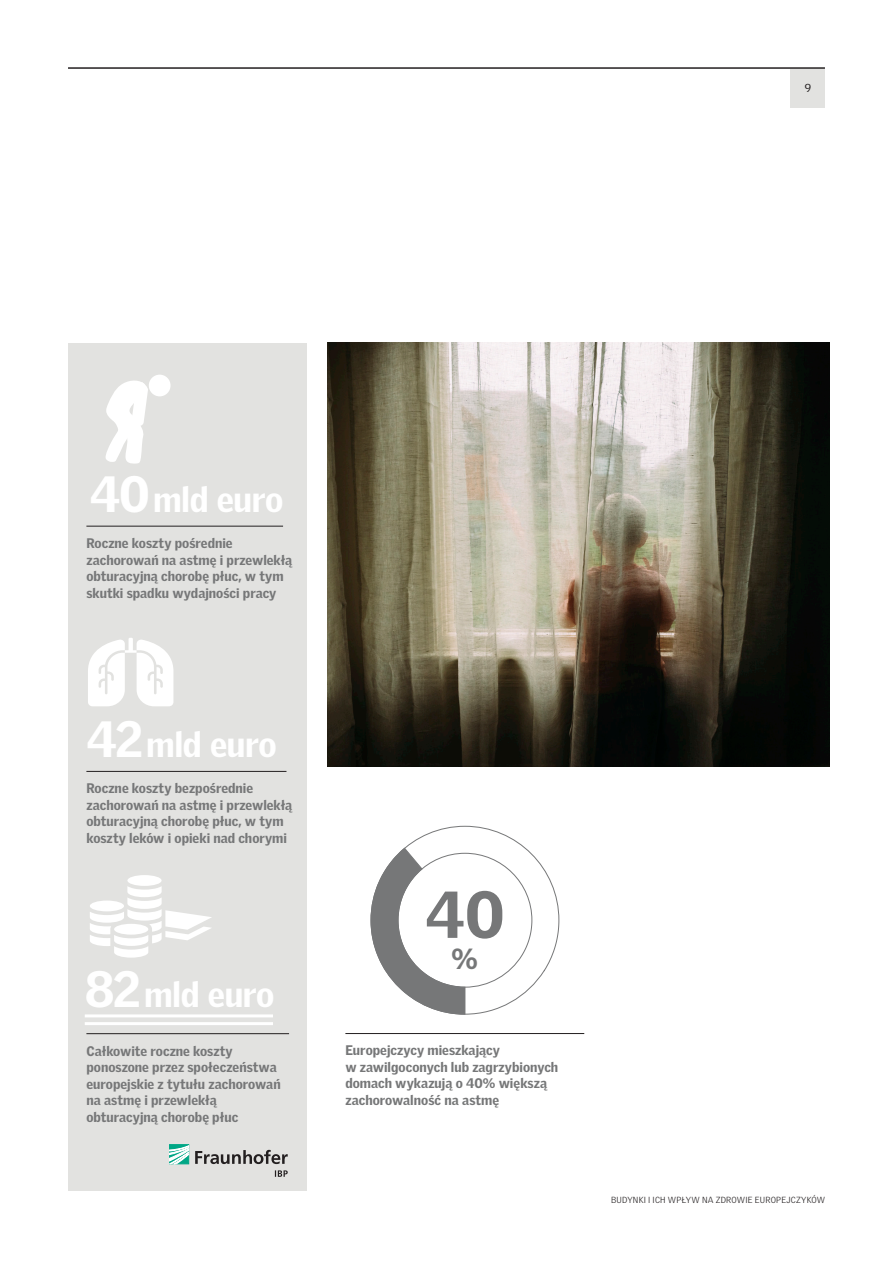
<style>
.page{position:relative;width:893px;height:1263px;background:#fff}
.page>*{position:absolute;margin:0;border:0;box-sizing:border-box;transform-origin:0 0}
.t1{font:900 64.35px "Velux Gothic";color:#767778}
.t2{font:900 34.5px "Velux Gothic";letter-spacing:-.015em;color:#fff}
.t3{font:900 28.35px "Velux Gothic";color:#767778}
._9_11_fed_grå{font:900 13.5px/16.5px "Velux Gothic";color:#767778}
.t4{font:11.25px "Velux Gothic";color:#231f20}
.t5{font:300 8.7px "Velux Gothic";letter-spacing:.02em;color:#231f20}
.s1{font-size:49.5px}
</style>
<div class="page">
<div style="left:791px;top:69px;width:34px;height:38px;background:#e2e2e0"></div>
<div style="left:69px;top:343px;width:238px;height:847px;background:#e2e2e0"></div>
<hr style="left:86px;top:1033px;width:203px;height:1px;background:#231f20">
<hr style="left:86px;top:771px;width:200px;height:1px;background:#231f20">
<svg style="left:88px;top:638px;width:85px;height:68px"></svg>
<div style="left:127px;top:875px;width:35px;height:11px;background:#fff;border-radius:50%"></div>
<svg style="left:90px;top:886px;width:122px;height:72px"></svg>
<div style="left:114px;top:924px;width:34px;height:11px;background:#fff;border-radius:50%"></div>
<hr style="left:86px;top:526px;width:197px;height:1px;background:#231f20">
<div style="left:149px;top:375px;width:22px;height:21px;background:#fff;border-radius:50%"></div>
<svg style="left:105px;top:380px;width:43px;height:84px"></svg>
<hr style="left:345px;top:1033px;width:239px;height:1px;background:#231f20">
<img style="left:327px;top:343px;width:503px;height:423px">
<hr style="left:85px;top:1014px;width:188px;height:3px;background:#fff">
<hr style="left:85px;top:1022px;width:188px;height:3px;background:#fff">
<svg style="left:169px;top:1144px;width:20px;height:20px"></svg>
<svg style="left:195px;top:1150px;width:93px;height:14px"></svg>
<svg style="left:275px;top:1170px;width:13px;height:7px"></svg>
<svg style="left:371px;top:826px;width:188px;height:188px"></svg>
<hr style="left:68px;top:68px;width:757px;height:1px;background:#231f20">
<p class="t4" style="left:805px;top:81px;width:8px">9</p>
<p class="t2" style="left:90px;top:478px;width:195px"><span class="s1">40</span> mld euro</p>
<p class="_9_11_fed_grå" style="left:86px;top:535px;width:207px">Roczne koszty pośrednie zachorowań na astmę i przewlekłą obturacyjną chorobę płuc, w tym skutki spadku wydajności pracy</p>
<p class="t2" style="left:86px;top:723px;width:192px"><span class="s1">42</span> mld euro</p>
<p class="_9_11_fed_grå" style="left:86px;top:780px;width:207px">Roczne koszty bezpośrednie zachorowań na astmę i przewlekłą obturacyjną chorobę płuc, w tym koszty leków i opieki nad chorymi</p>
<p class="t2" style="left:85px;top:972px;width:191px"><span class="s1">82</span> mld euro</p>
<p class="_9_11_fed_grå" style="left:86px;top:1042px;width:196px">Całkowite roczne koszty ponoszone przez społeczeństwa europejskie z tytułu zachorowań na astmę i przewlekłą obturacyjną chorobę płuc</p>
<h1 class="t1" style="left:425px;top:874px;width:81px">40</h1>
<h3 class="t3" style="left:451px;top:941px;width:28px">%</h3>
<p class="_9_11_fed_grå" style="left:345px;top:1042px;width:214px">Europejczycy mieszkający<br>w zawilgoconych lub zagrzybionych domach wykazują o 40% większą zachorowalność na astmę</p>
<p class="t5" style="left:611px;top:1195px;width:216px">BUDYNKI I ICH WPŁYW NA ZDROWIE EUROPEJCZYKÓW</p>
</div>
